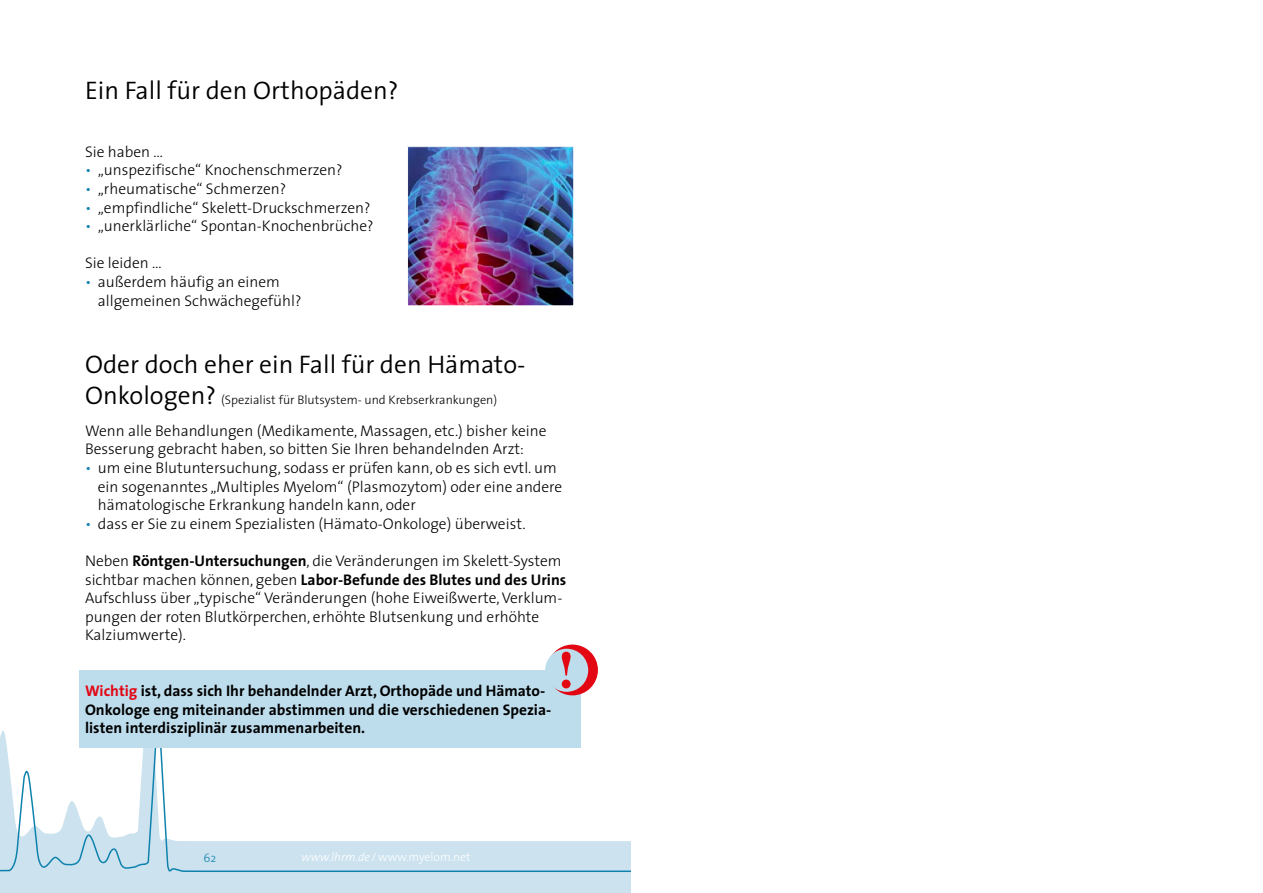
<style>
.page{position:relative;width:1263px;height:893px;background:#fff}
.page>*{position:absolute;margin:0;border:0;box-sizing:border-box;transform-origin:0 0}
.t1{font:700 52.05px "Times";color:#e30613}
.t2{font:300 25.5px "The Sans";color:#000}
.t3{font:300 15.45px/18.6px "The Sans";color:#000}
.t4{font:700 15.45px/18.6px "The Sans";color:#000}
.t5{font:300 12.45px "The Sans";color:#000}
.t6{font:300 12px "The Sans";color:#fff}
.t7{font:300 12px "The Sans";color:#1082ad}
.s1{color:#1082ad}
.s2{font-size:25.5px}
.s3{font-weight:700}
.s4{color:#e30613}
.s5{font-style:italic}
</style>
<div class="page">
<svg style="left:0;top:665px;width:631px;height:228px;fill:#cce3ef"></svg>
<svg style="left:0;top:712px;width:631px;height:165px"></svg>
<div style="left:79px;top:670px;width:502px;height:77px;background:#bddcec"></div>
<div style="left:548px;top:645px;width:49px;height:50px;background:#e30613;border-radius:50%"></div>
<div style="left:547px;top:645px;width:51px;height:50px;border:2px solid #e30613;border-radius:50%"></div>
<div style="left:545px;top:649px;width:43px;height:43px;background:#bddcec;border-radius:50%"></div>
<img style="left:409px;top:148px;width:163px;height:156px">
<div style="left:407px;top:146px;width:167px;height:160px;border:1px solid #fff"></div>
<h2 class="t2" style="left:85px;top:70px;width:315px">Ein Fall für den Orthopäden?</h2>
<p class="t3" style="left:85px;top:142px;width:80px">Sie haben …</p>
<p class="t3" style="left:85px;top:160px;width:259px"><span class="s1">•</span> „unspezifische“ Knochenschmerzen?</p>
<p class="t3" style="left:85px;top:179px;width:203px"><span class="s1">•</span> „rheumatische“ Schmerzen?</p>
<p class="t3" style="left:85px;top:198px;width:287px"><span class="s1">•</span> „empfindliche“ Skelett-Druckschmerzen?</p>
<p class="t3" style="left:85px;top:216px;width:290px"><span class="s1">•</span> „unerklärliche“ Spontan-Knochenbrüche?</p>
<p class="t3" style="left:85px;top:253px;width:78px">Sie leiden …</p>
<p class="t3" style="left:98px;top:272px;width:205px;text-indent:-13px"><span class="s1">•</span> außerdem häufig an einem allgemeinen Schwächegefühl?</p>
<h2 class="t2" style="left:85px;top:344px;width:442px">Oder doch eher ein Fall für den Hämato-</h2>
<p class="t5" style="left:85px;top:389px;width:414px"><span class="s2">Onkologen?</span> (Spezialist für Blutsystem- und Krebserkrankungen)</p>
<p class="t3" style="left:85px;top:421px;width:463px">Wenn alle Behandlungen (Medikamente, Massagen, etc.) bisher keine<br>Besserung gebracht haben, so bitten Sie Ihren behandelnden Arzt:</p>
<p class="t3" style="left:98px;top:458px;width:466px;text-indent:-13px"><span class="s1">•</span> um eine Blutuntersuchung, sodass er prüfen kann, ob es sich evtl. um ein sogenanntes „Multiples Myelom“ (Plasmozytom) oder eine andere hämatologische Erkrankung handeln kann, oder</p>
<p class="t3" style="left:85px;top:514px;width:442px"><span class="s1">•</span> dass er Sie zu einem Spezialisten (Hämato-Onkologe) überweist.</p>
<p class="t3" style="left:85px;top:551px;width:483px">Neben <span class="s3">Röntgen-Untersuchungen</span>, die Veränderungen im Skelett-System sichtbar machen können, geben <span class="s3">Labor-Befunde des Blutes und des Urins </span>Aufschluss über „typische“ Veränderungen (hohe Eiweißwerte, Verklum&shy;pungen der roten Blutkörperchen, erhöhte Blutsenkung und erhöhte Kalziumwerte).</p>
<p class="t4" style="left:85px;top:681px;width:466px"><span class="s4">Wichtig</span> ist, dass sich Ihr behandelnder Arzt, Orthopäde und Hämato-<br>Onkologe eng miteinander abstimmen und die verschiedenen Spezia&shy;listen interdisziplinär zusammenarbeiten.</p>
<h1 class="t1" style="left:558px;top:620px;width:19px">!</h1>
<p class="t7" style="left:203px;top:848px;width:14px">62</p>
<p class="t6" style="left:302px;top:847px;width:171px"><span class="s5">www.lhrm.de</span> / www.myelom.net</p>
</div>
